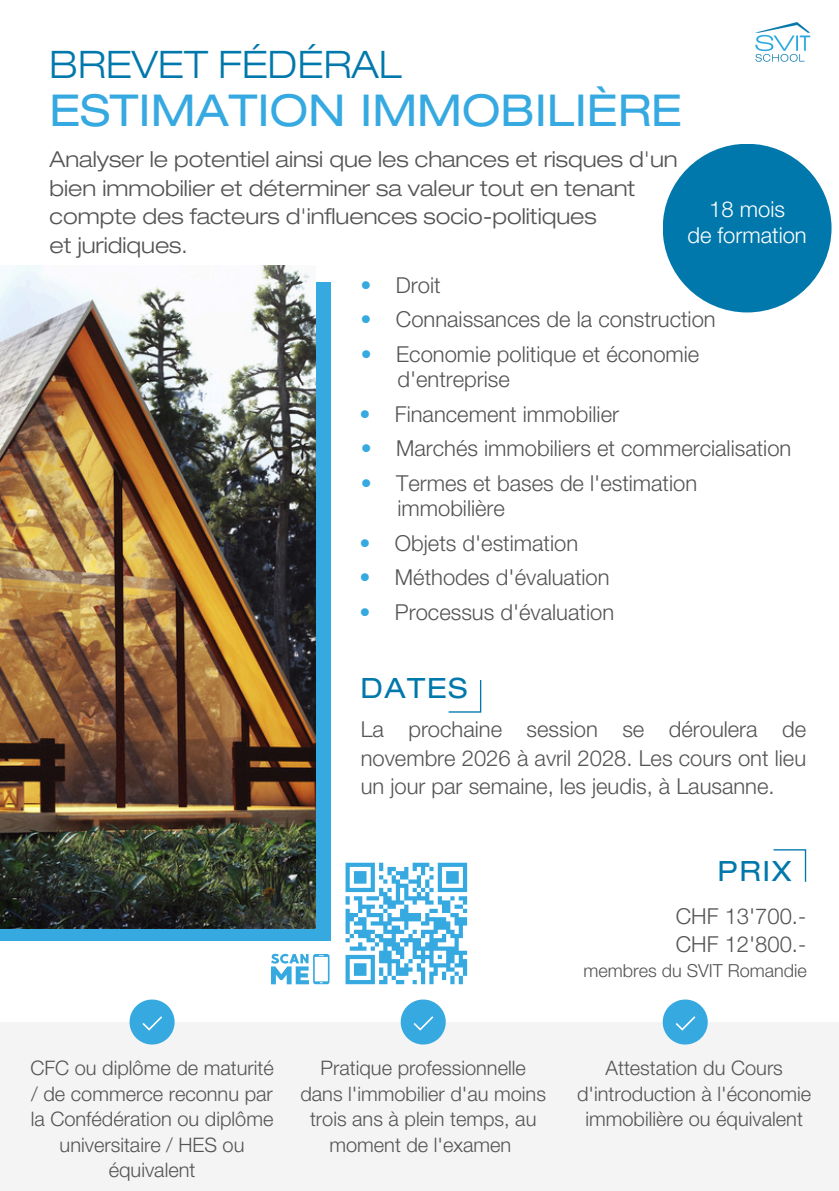
<style>
.page{position:relative;width:839px;height:1191px;background:#fff}
.page>*{position:absolute;margin:0;border:0;box-sizing:border-box;transform-origin:0 0}
.t1{font:expanded 44px "Helvetica Neue LT Std";color:#36a9e1}
.t2{font:300 expanded 38px "Helvetica Neue LT Std";color:#0078ab}
.t3{font:expanded 28px "Helvetica Neue LT Std";letter-spacing:.06em;color:#0078ab}
.t4{font:300 22px/25.6px "Helvetica Neue LT Std";color:#545454}
.t5{font:300 expanded 22px/28.4px "Helvetica Neue LT Std";color:#545454}
.t6{font:300 22px/25.6px "Helvetica Neue LT Std";color:#fff;text-align:center}
.t7{font:300 20px/25.6px "Helvetica Neue LT Std";color:#545454;text-align:center}
.t8{font:300 18px "Helvetica Neue LT Std";color:#545454}
.s1{color:#36a9e1}
</style>
<div class="page">
<div style="left:0;top:1022px;width:838px;height:169px;background:#f4f4f4"></div>
<div style="left:0;top:282px;width:330px;height:658px;background:#36a9e1"></div>
<img style="left:0;top:265px;width:315px;height:663px">
<svg style="left:271px;top:954px;width:58px;height:30px"></svg>
<svg style="left:129px;top:1000px;width:45px;height:45px"></svg>
<svg style="left:400px;top:1000px;width:45px;height:45px"></svg>
<svg style="left:662px;top:1000px;width:45px;height:45px"></svg>
<svg style="left:448px;top:680px;width:33px;height:33px"></svg>
<div style="left:662px;top:144px;width:169px;height:168px;background:#0078ab;border-radius:50%"></div>
<svg style="left:773px;top:849px;width:33px;height:33px"></svg>
<svg style="left:345px;top:863px;width:122px;height:121px"></svg>
<img style="left:755px;top:22px;width:56px;height:40px">
<h5 class="t2" style="left:50px;top:51px;width:353px">BREVET FÉDÉRAL</h5>
<h5 class="t1" style="left:50px;top:95px;width:634px">ESTIMATION IMMOBILIÈRE</h5>
<h5 class="t5" style="left:50px;top:148px;width:629px">Analyser le potentiel ainsi que les chances et risques d'un bien immobilier et déterminer sa valeur tout en tenant compte des facteurs d'influences socio-politiques<br>et juridiques.</h5>
<h5 class="t4" style="left:360px;top:275px;width:82px"><span class="s1">•</span> Droit</h5>
<p class="t6" style="left:687px;top:200px;width:121px">18 mois<br>de formation</p>
<h5 class="t4" style="left:360px;top:310px;width:357px"><span class="s1">•</span> Connaissances de la construction</h5>
<h5 class="t4" style="left:397px;top:344px;width:303px;text-indent:-37px"><span class="s1">•</span> Economie politique et économie d'entreprise</h5>
<p class="t4" style="left:359px;top:404px;width:261px"><span class="s1">•</span> Financement immobilier</p>
<p class="t4" style="left:360px;top:439px;width:432px"><span class="s1">•</span> Marchés immobiliers et commercialisation</p>
<h5 class="t4" style="left:397px;top:473px;width:301px;text-indent:-37px"><span class="s1">•</span> Termes et bases de l'estimation immobilière</h5>
<h5 class="t4" style="left:359px;top:533px;width:220px"><span class="s1">•</span> Objets d'estimation</h5>
<h5 class="t4" style="left:359px;top:568px;width:252px"><span class="s1">•</span> Méthodes d'évaluation</h5>
<h5 class="t4" style="left:359px;top:602px;width:256px"><span class="s1">•</span> Processus d'évaluation</h5>
<h1 class="t3" style="left:360px;top:678px;width:108px">DATES</h1>
<h4 class="t4" style="left:360px;top:719px;width:447px;line-height:28.4px;text-align:justify">La prochaine session se déroulera de novembre 2026 à avril 2028. Les cours ont lieu un jour par semaine, les jeudis, à Lausanne.</h4>
<h2 class="t3" style="left:717px;top:861px;width:75px">PRIX</h2>
<p class="t4" style="left:675px;top:906px;width:132px">CHF 13'700.-</p>
<h3 class="t4" style="left:675px;top:935px;width:132px">CHF 12'800.-</h3>
<p class="t8" style="left:583px;top:964px;width:225px">membres du SVIT Romandie</p>
<p class="t7" style="left:30px;top:1058px;width:245px">CFC ou diplôme de maturité / de commerce reconnu par la Confédération ou diplôme universitaire / HES ou équivalent</p>
<h3 class="t7" style="left:300px;top:1058px;width:247px">Pratique professionnelle dans l'immobilier d'au moins trois ans à plein temps, au moment de l'examen</h3>
<h5 class="t7" style="left:577px;top:1058px;width:236px">Attestation du Cours d'introduction à l'économie immobilière ou équivalent</h5>
</div>
